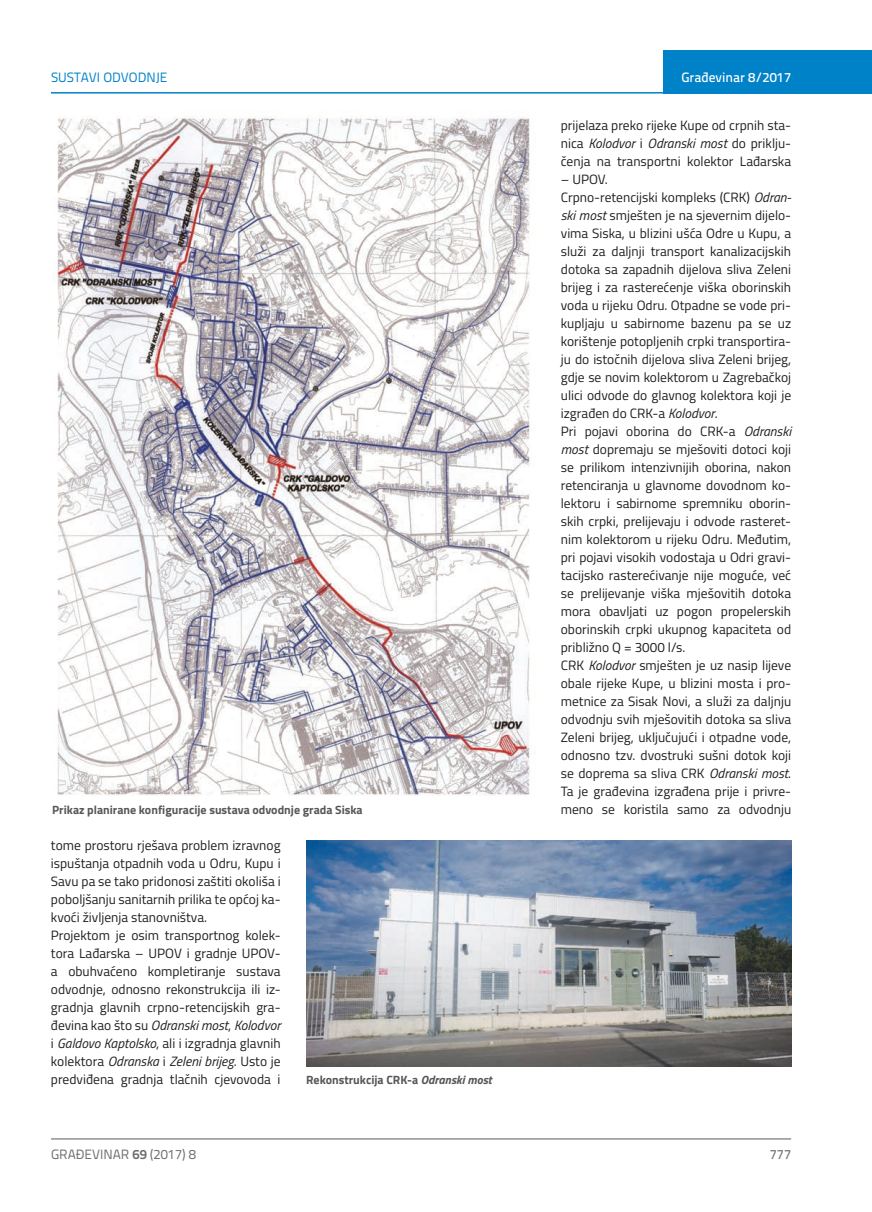
<style>
.page{position:relative;width:872px;height:1212px;background:#fff}
.page>*{position:absolute;margin:0;border:0;box-sizing:border-box;transform-origin:0 0}
.t1{font:13.5px/18px "Titillium";color:#231f20}
.t2{font:13.5px "Titillium Text 22 L";color:#6c6d70}
.t3{font:500 13.5px "Titillium Text 22 L";color:#fff}
.t4{font:13.5px "Titillium Text 22 L";color:#0082c8}
.t5{font:500 13.5px "Titillium Text 22 L";color:#787a7d}
.t6{font:700 12px "Titillium";color:#57585a}
.s1{font-style:italic}
.s2{font-weight:700}
</style>
<div class="page">
<hr style="left:51px;top:1139px;width:740px;height:1px;background:#57585a">
<div style="left:663px;top:50px;width:209px;height:44px;background:#0082c8"></div>
<hr style="left:51px;top:92px;width:821px;height:2px;background:#0082c8">
<img style="left:306px;top:841px;width:485px;height:225px">
<img style="left:57px;top:116px;width:479px;height:679px">
<p class="t4" style="left:51px;top:68px;width:118px">SUSTAVI ODVODNJE</p>
<p class="t3" style="left:681px;top:67px;width:111px">Građevinar 8/2017</p>
<p class="t1" style="left:561px;top:115px;width:232px;text-align:justify">prijelaza preko rijeke Kupe od crpnih sta&shy;nica <span class="s1">Kolodvor</span> i <span class="s1">Odranski most</span> do priklju&shy;čenja na transportni kolektor Lađarska</p>
<p class="t1" style="left:561px;top:169px;width:232px">– UPOV.<br>Crpno-retencijski kompleks (CRK) <span class="s1">Odran&shy;ski most</span> smješten je na sjevernim dijelo&shy;vima Siska, u blizini ušća Odre u Kupu, a služi za daljnji transport kanalizacijskih dotoka sa zapadnih dijelova sliva Zeleni brijeg i za rasterećenje viška oborinskih voda u rijeku Odru. Otpadne se vode pri&shy;kupljaju u sabirnome bazenu pa se uz korištenje potopljenih crpki transportira&shy;ju do istočnih dijelova sliva Zeleni brijeg, gdje se novim kolektorom u Zagrebačkoj ulici odvode do glavnog kolektora koji je izgrađen do CRK-a <span class="s1">Kolodvor</span>.<br>Pri pojavi oborina do CRK-a <span class="s1">Odranski most</span> dopremaju se mješoviti dotoci koji se prilikom intenzivnijih oborina, nakon retenciranja u glavnome dovodnom ko&shy;lektoru i sabirnome spremniku oborin&shy;skih crpki, prelijevaju i odvode rasteret&shy;nim kolektorom u rijeku Odru. Međutim, pri pojavi visokih vodostaja u Odri gravi&shy;tacijsko rasterećivanje nije moguće, već se prelijevanje viška mješovitih dotoka mora obavljati uz pogon propelerskih oborinskih crpki ukupnog kapaciteta od približno Q = 3000 l/s.<br>CRK <span class="s1">Kolodvor</span> smješten je uz nasip lijeve obale rijeke Kupe, u blizini mosta i pro&shy;metnice za Sisak Novi, a služi za daljnju odvodnju svih mješovitih dotoka sa sliva Zeleni brijeg, uključujući i otpadne vode, odnosno tzv. dvostruki sušni dotok koji se doprema sa sliva CRK <span class="s1">Odranski most</span>.<br>Ta je građevina izgrađena prije i privre-</p>
<p class="t6" style="left:52px;top:801px;width:312px">Prikaz planirane konfiguracije sustava odvodnje grada Siska</p>
<p class="t1" style="left:561px;top:800px;width:232px">meno se koristila samo za odvodnju</p>
<p class="t1" style="left:51px;top:836px;width:231px">tome prostoru rješava problem izravnog ispuštanja otpadnih voda u Odru, Kupu i Savu pa se tako pridonosi zaštiti okoliša i poboljšanju sanitarnih prilika te općoj ka&shy;kvoći življenja stanovništva.<br>Projektom je osim transportnog kolek&shy;tora Lađarska – UPOV i gradnje UPOV&shy;a obuhvaćeno kompletiranje sustava odvodnje, odnosno rekonstrukcija ili iz&shy;gradnja glavnih crpno-retencijskih gra&shy;đevina kao što su <span class="s1">Odranski most</span>, <span class="s1">Kolodvor </span>i <span class="s1">Galdovo Kaptolsko</span>, ali i izgradnja glavnih kolektora <span class="s1">Odranska</span> i <span class="s1">Zeleni brijeg</span>. Usto je predviđena gradnja tlačnih cjevovoda i</p>
<p class="t6" style="left:306px;top:1071px;width:187px">Rekonstrukcija CRK-a <span class="s1">Odranski most</span></p>
<p class="t2" style="left:51px;top:1144px;width:146px">GRAĐEVINAR <span class="s2">69</span> (2017) 8</p>
<p class="t5" style="left:769px;top:1144px;width:23px">777</p>
</div>
